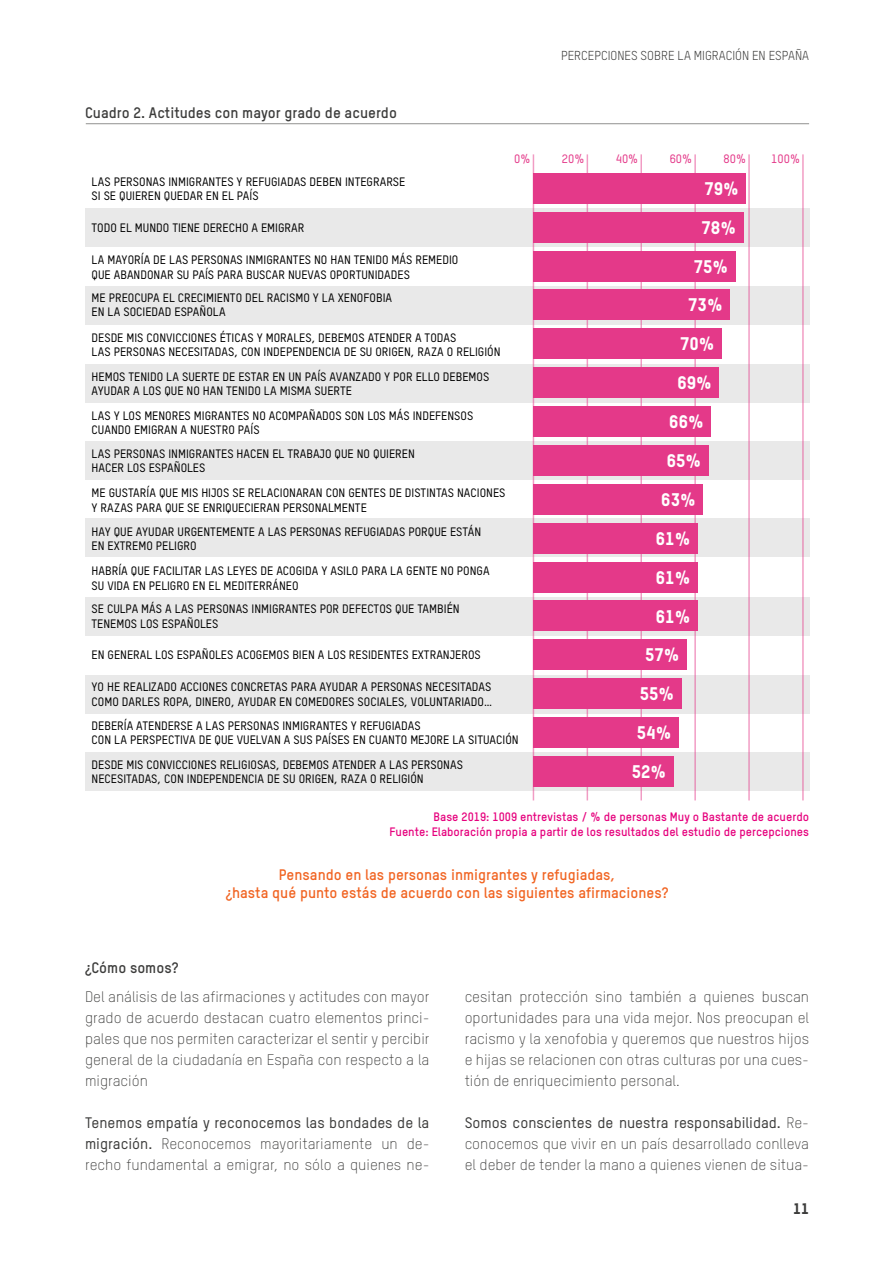
<style>
.page{position:relative;width:893px;height:1263px;background:#fff}
.page>*{position:absolute;margin:0;border:0;box-sizing:border-box;transform-origin:0 0}
.t1{font:18px "Oxfam TSTARPRO Headline";color:#fff}
.t2{font:300 15px/21px "Oxfam TSTARPRO";color:#3c3c3b;text-align:justify}
.t3{font:700 15px/18px "Oxfam TSTARPRO";color:#f16422;text-align:center}
.t4{font:700 15px "Oxfam TSTARPRO";color:#3c3c3b}
.t5{font:15px "Oxfam TSTARPRO Headline";color:#3c3c3b}
.t6{font:12.75px "Oxfam TSTARPRO";color:#3c3c3b}
.t7{font:500 12px/14.4px "Oxfam TSTARPRO";color:#000}
.t8{font:700 12px/15px "Oxfam TSTARPRO";color:#e6007d;text-align:right}
.t9{font:500 12px "Oxfam TSTARPRO";color:#e43989}
.s1{font-weight:500}
</style>
<div class="page">
<hr style="left:86px;top:123px;width:723px;height:1px;background:#9d9d9c">
<div style="left:85px;top:208px;width:724px;height:39px;background:#e9e9e9"></div>
<div style="left:85px;top:286px;width:724px;height:39px;background:#e9e9e9"></div>
<div style="left:85px;top:364px;width:724px;height:39px;background:#e9e9e9"></div>
<div style="left:85px;top:441px;width:724px;height:39px;background:#e9e9e9"></div>
<div style="left:85px;top:518px;width:724px;height:39px;background:#e9e9e9"></div>
<div style="left:85px;top:597px;width:724px;height:39px;background:#e9e9e9"></div>
<div style="left:85px;top:675px;width:724px;height:39px;background:#e9e9e9"></div>
<div style="left:85px;top:752px;width:724px;height:39px;background:#e9e9e9"></div>
<hr style="left:533px;top:154px;width:1px;height:646px;background:#e43989">
<hr style="left:587px;top:154px;width:1px;height:646px;background:#e43989">
<hr style="left:640px;top:154px;width:2px;height:646px;background:#e43989">
<hr style="left:694px;top:154px;width:2px;height:646px;background:#e43989">
<hr style="left:748px;top:154px;width:2px;height:646px;background:#e43989">
<hr style="left:802px;top:154px;width:2px;height:646px;background:#e43989">
<div style="left:533px;top:173px;width:213px;height:30px;background:#e43989"></div>
<div style="left:533px;top:212px;width:211px;height:30px;background:#e43989"></div>
<div style="left:533px;top:251px;width:203px;height:30px;background:#e43989"></div>
<div style="left:533px;top:290px;width:197px;height:30px;background:#e43989"></div>
<div style="left:533px;top:329px;width:189px;height:30px;background:#e43989"></div>
<div style="left:533px;top:368px;width:186px;height:30px;background:#e43989"></div>
<div style="left:533px;top:407px;width:178px;height:30px;background:#e43989"></div>
<div style="left:533px;top:445px;width:176px;height:30px;background:#e43989"></div>
<div style="left:533px;top:484px;width:170px;height:30px;background:#e43989"></div>
<div style="left:533px;top:523px;width:165px;height:30px;background:#e43989"></div>
<div style="left:533px;top:562px;width:165px;height:30px;background:#e43989"></div>
<div style="left:533px;top:601px;width:165px;height:30px;background:#e43989"></div>
<div style="left:533px;top:640px;width:154px;height:30px;background:#e43989"></div>
<div style="left:533px;top:678px;width:149px;height:30px;background:#e43989"></div>
<div style="left:533px;top:717px;width:146px;height:30px;background:#e43989"></div>
<div style="left:533px;top:756px;width:141px;height:30px;background:#e43989"></div>
<p class="t4" style="left:85px;top:103px;width:313px">Cuadro 2. Actitudes con mayor grado de acuerdo</p>
<p class="t6" style="left:561px;top:48px;width:250px">PERCEPCIONES SOBRE LA MIGRACIÓN EN ESPAÑA</p>
<p class="t9" style="left:514px;top:151px;width:18px">0%</p>
<p class="t9" style="left:562px;top:151px;width:24px">20%</p>
<p class="t9" style="left:616px;top:151px;width:24px">40%</p>
<p class="t9" style="left:670px;top:151px;width:24px">60%</p>
<p class="t9" style="left:724px;top:151px;width:24px">80%</p>
<p class="t9" style="left:771px;top:151px;width:30px">100%</p>
<p class="t7" style="left:92px;top:174px;width:315px">LAS PERSONAS INMIGRANTES Y REFUGIADAS DEBEN INTEGRARSE<br>SI SE QUIEREN QUEDAR EN EL PAÍS</p>
<p class="t7" style="left:92px;top:220px;width:214px">TODO EL MUNDO TIENE DERECHO A EMIGRAR</p>
<p class="t7" style="left:92px;top:253px;width:368px">LA MAYORÍA DE LAS PERSONAS INMIGRANTES NO HAN TENIDO MÁS REMEDIO<br>QUE ABANDONAR SU PAÍS PARA BUSCAR NUEVAS OPORTUNIDADES</p>
<p class="t7" style="left:92px;top:290px;width:302px">ME PREOCUPA EL CRECIMIENTO DEL RACISMO Y LA XENOFOBIA<br>EN LA SOCIEDAD ESPAÑOLA</p>
<p class="t7" style="left:92px;top:330px;width:410px">DESDE MIS CONVICCIONES ÉTICAS Y MORALES, DEBEMOS ATENDER A TODAS<br>LAS PERSONAS NECESITADAS, CON INDEPENDENCIA DE SU ORIGEN, RAZA O RELIGIÓN</p>
<p class="t7" style="left:92px;top:369px;width:399px">HEMOS TENIDO LA SUERTE DE ESTAR EN UN PAÍS AVANZADO Y POR ELLO DEBEMOS<br>AYUDAR A LOS QUE NO HAN TENIDO LA MISMA SUERTE</p>
<p class="t7" style="left:92px;top:408px;width:383px">LAS Y LOS MENORES MIGRANTES NO ACOMPAÑADOS SON LOS MÁS INDEFENSOS<br>CUANDO EMIGRAN A NUESTRO PAÍS</p>
<p class="t7" style="left:92px;top:446px;width:325px">LAS PERSONAS INMIGRANTES HACEN EL TRABAJO QUE NO QUIEREN<br>HACER LOS ESPAÑOLES</p>
<p class="t7" style="left:92px;top:486px;width:415px">ME GUSTARÍA QUE MIS HIJOS SE RELACIONARAN CON GENTES DE DISTINTAS NACIONES<br>Y RAZAS PARA QUE SE ENRIQUECIERAN PERSONALMENTE</p>
<p class="t7" style="left:92px;top:524px;width:391px">HAY QUE AYUDAR URGENTEMENTE A LAS PERSONAS REFUGIADAS PORQUE ESTÁN<br>EN EXTREMO PELIGRO</p>
<p class="t7" style="left:92px;top:564px;width:400px">HABRÍA QUE FACILITAR LAS LEYES DE ACOGIDA Y ASILO PARA LA GENTE NO PONGA<br>SU VIDA EN PELIGRO EN EL MEDITERRÁNEO</p>
<p class="t7" style="left:92px;top:602px;width:370px">SE CULPA MÁS A LAS PERSONAS INMIGRANTES POR DEFECTOS QUE TAMBIÉN<br>TENEMOS LOS ESPAÑOLES</p>
<p class="t7" style="left:92px;top:647px;width:391px">EN GENERAL LOS ESPAÑOLES ACOGEMOS BIEN A LOS RESIDENTES EXTRANJEROS</p>
<p class="t7" style="left:92px;top:679px;width:402px">YO HE REALIZADO ACCIONES CONCRETAS PARA AYUDAR A PERSONAS NECESITADAS<br>COMO DARLES ROPA, DINERO, AYUDAR EN COMEDORES SOCIALES, VOLUNTARIADO…</p>
<p class="t7" style="left:92px;top:718px;width:429px">DEBERÍA ATENDERSE A LAS PERSONAS INMIGRANTES Y REFUGIADAS<br>CON LA PERSPECTIVA DE QUE VUELVAN A SUS PAÍSES EN CUANTO MEJORE LA SITUACIÓN</p>
<p class="t7" style="left:92px;top:757px;width:373px">DESDE MIS CONVICCIONES RELIGIOSAS, DEBEMOS ATENDER A LAS PERSONAS<br>NECESITADAS, CON INDEPENDENCIA DE SU ORIGEN, RAZA O RELIGIÓN</p>
<h1 class="t1" style="left:704px;top:177px;width:36px">79%</h1>
<h1 class="t1" style="left:702px;top:216px;width:36px">78%</h1>
<h1 class="t1" style="left:694px;top:255px;width:36px">75%</h1>
<h1 class="t1" style="left:688px;top:294px;width:36px">73%</h1>
<h1 class="t1" style="left:680px;top:333px;width:36px">70%</h1>
<h1 class="t1" style="left:677px;top:372px;width:36px">69%</h1>
<h1 class="t1" style="left:669px;top:410px;width:36px">66%</h1>
<h1 class="t1" style="left:667px;top:449px;width:36px">65%</h1>
<h1 class="t1" style="left:661px;top:488px;width:36px">63%</h1>
<h1 class="t1" style="left:656px;top:527px;width:36px">61%</h1>
<h1 class="t1" style="left:656px;top:566px;width:36px">61%</h1>
<h1 class="t1" style="left:656px;top:605px;width:36px">61%</h1>
<h1 class="t1" style="left:645px;top:644px;width:36px">57%</h1>
<h1 class="t1" style="left:640px;top:683px;width:36px">55%</h1>
<h1 class="t1" style="left:637px;top:722px;width:36px">54%</h1>
<h1 class="t1" style="left:632px;top:760px;width:36px">52%</h1>
<p class="t8" style="left:389px;top:809px;width:421px">Base 2019: 1009 entrevistas / % de personas Muy o Bastante de acuerdo<br>Fuente: Elaboración propia a partir de los resultados del estudio de percepciones</p>
<p class="t3" style="left:226px;top:865px;width:444px">Pensando en las personas inmigrantes y refugiadas,<br>¿hasta qué punto estás de acuerdo con las siguientes afirmaciones?</p>
<p class="t4" style="left:85px;top:958px;width:95px">¿Cómo somos?</p>
<p class="t2" style="left:85px;top:986px;width:346px">Del análisis de las afirmaciones y actitudes con mayor grado de acuerdo destacan cuatro elementos princi&shy;pales que nos permiten caracterizar el sentir y percibir general de la ciudadanía en España con respecto a la migración</p>
<p class="t2" style="left:85px;top:1112px;width:346px"><span class="s1">Tenemos empatía y reconocemos las bondades de la migración.</span> Reconocemos mayoritariamente un de&shy;recho fundamental a emigrar, no sólo a quienes ne-</p>
<p class="t2" style="left:465px;top:986px;width:346px">cesitan protección sino también a quienes buscan oportunidades para una vida mejor. Nos preocupan el racismo y la xenofobia y queremos que nuestros hijos e hijas se relacionen con otras culturas por una cues&shy;tión de enriquecimiento personal.</p>
<p class="t2" style="left:465px;top:1112px;width:346px"><span class="s1">Somos conscientes de nuestra responsabilidad.</span> Re&shy;conocemos que vivir en un país desarrollado conlleva el deber de tender la mano a quienes vienen de situa-</p>
<p class="t5" style="left:793px;top:1199px;width:17px">11</p>
</div>
